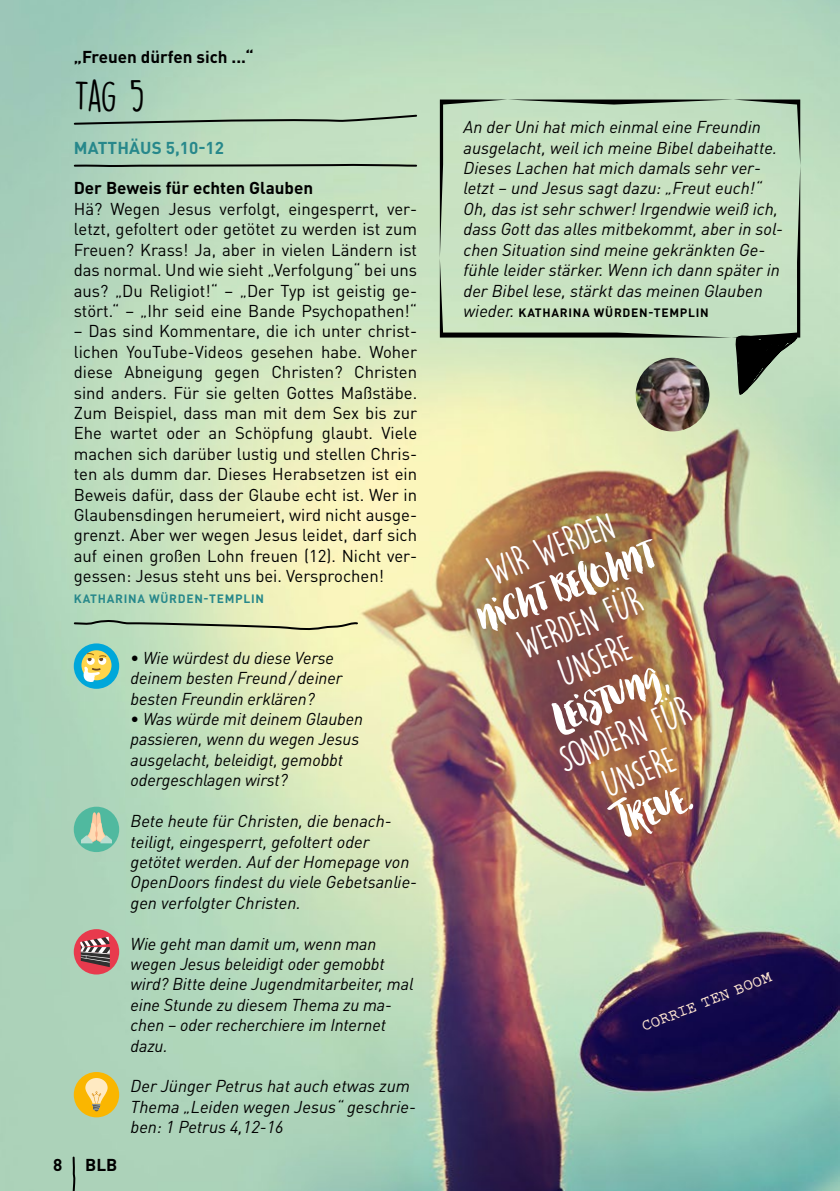
<style>
.page{position:relative;width:840px;height:1191px;background:#fff}
.page>*{position:absolute;margin:0;border:0;box-sizing:border-box;transform-origin:0 0}
.t1{font:46px "Lemon Squeeze";color:#fff}
.t2{font:39.6px "Lemon Yellow Sun";color:#000}
.t3{font:36px/40px "Lemon Yellow Sun";color:#fff;text-align:center}
.t4{font:italic 17px/20.4px "DINOT";color:#000}
.t5{font:17px/20.4px "DINOT";color:#000;text-align:justify}
.t6{font:700 17px "DINOT";color:#000}
.t7{font:700 17px "DINOT";letter-spacing:.01em;color:#27888b}
.t8{font:16px "Rough Typewriter";color:#fce4d0}
.t9{font:700 12px "DINOT";letter-spacing:.06em;color:#000}
.t10{font:700 12px "DINOT";letter-spacing:.06em;color:#27888b}
.s1{font-style:normal}
.s2{font-weight:400;font-style:italic;font-size:17px}
</style>
<div class="page">
<img style="left:0;top:0;width:840px;height:1191px">
<img style="left:443px;top:481px;width:282px;height:389px">
<svg style="left:73px;top:114px;width:345px;height:12px;background:#9ab69f"></svg>
<svg style="left:73px;top:163px;width:345px;height:5px;background:#718472"></svg>
<svg style="left:73px;top:618px;width:286px;height:14px;background:#b8c7a1"></svg>
<div style="left:74px;top:643px;width:45px;height:46px;background:#00a7da;border-radius:50%"></div>
<svg style="left:81px;top:650px;width:30px;height:30px"></svg>
<svg style="left:83px;top:652px;width:23px;height:30px"></svg>
<div style="left:74px;top:806px;width:45px;height:46px;background:#50b99f;border-radius:50%"></div>
<svg style="left:81px;top:812px;width:31px;height:31px"></svg>
<div style="left:74px;top:929px;width:45px;height:45px;background:#e83a4d;border-radius:50%"></div>
<svg style="left:80px;top:936px;width:30px;height:31px"></svg>
<div style="left:74px;top:1072px;width:45px;height:45px;background:#fab600;border-radius:50%"></div>
<svg style="left:85px;top:1078px;width:22px;height:33px"></svg>
<svg style="left:439px;top:99px;width:360px;height:238px;background:#c1dbbc"></svg>
<svg style="left:734px;top:334px;width:63px;height:63px;background:#617060"></svg>
<img style="left:635px;top:358px;width:74px;height:73px;border-radius:37px">
<svg style="left:71px;top:1155px;width:5px;height:36px"></svg>
<p class="t6" style="left:74px;top:46px;width:181px">„Freuen dürfen sich ...“</p>
<h2 class="t2" style="left:74px;top:72px;width:72px">Tag 5</h2>
<p class="t7" style="left:74px;top:136px;width:152px">MATTHÄUS 5,10-12</p>
<p class="t6" style="left:74px;top:177px;width:241px">Der Beweis für echten Glauben</p>
<p class="t5" style="left:74px;top:198px;width:344px">Hä? Wegen Jesus verfolgt, eingesperrt, ver&shy;letzt, gefoltert oder getötet zu werden ist zum Freuen? Krass! Ja, aber in vielen Ländern ist das normal. Und wie sieht „Verfolgung“ bei uns aus? „Du Religiot!“ – „Der Typ ist geistig ge&shy;stört.“ – „Ihr seid eine Bande Psychopathen!“</p>
<p class="t5" style="left:74px;top:321px;width:345px">– Das sind Kommentare, die ich unter christ&shy;lichen YouTube-Videos gesehen habe. Woher diese Abneigung gegen Christen? Christen sind anders. Für sie gelten Gottes Maßstäbe.<br>Zum Beispiel, dass man mit dem Sex bis zur Ehe wartet oder an Schöpfung glaubt. Viele machen sich darüber lustig und stellen Chris&shy;ten als dumm dar. Dieses Herabsetzen ist ein Beweis dafür, dass der Glaube echt ist. Wer in Glaubensdingen herumeiert, wird nicht ausge&shy;grenzt. Aber wer wegen Jesus leidet, darf sich auf einen großen Lohn freuen (12). Nicht ver&shy;gessen: Jesus steht uns bei. Versprochen!</p>
<p class="t10" style="left:74px;top:590px;width:191px">KATHARINA WÜRDEN-TEMPLIN</p>
<p class="t6" style="left:53px;top:1153px;width:11px">8</p>
<p class="t6" style="left:85px;top:1153px;width:34px">BLB</p>
<p class="t4" style="left:130px;top:647px;width:234px"><span class="s1">∙</span> Wie würdest du diese Verse deinem besten Freund / deiner besten Freundin erklären?<br><span class="s1">∙</span> Was würde mit deinem Glauben passieren, wenn du wegen Jesus ausgelacht, beleidigt, gemobbt odergeschlagen wirst?</p>
<p class="t4" style="left:130px;top:810px;width:288px">Bete heute für Christen, die benach&shy;teiligt, eingesperrt, gefoltert oder getötet werden. Auf der Homepage von OpenDoors findest du viele Gebetsanlie&shy;gen verfolgter Christen.</p>
<p class="t4" style="left:130px;top:933px;width:284px">Wie geht man damit um, wenn man wegen Jesus beleidigt oder gemobbt wird? Bitte deine Jugendmitarbeiter, mal eine Stunde zu diesem Thema zu ma&shy;chen – oder recherchiere im Internet dazu.</p>
<p class="t4" style="left:130px;top:1075px;width:287px">Der Jünger Petrus hat auch etwas zum<br>Thema „Leiden wegen Jesus“ geschrie&shy;ben: 1 Petrus 4,12-16</p>
<p class="t4" style="left:463px;top:117px;width:321px">An der Uni hat mich einmal eine Freundin ausgelacht, weil ich meine Bibel dabeihatte.<br>Dieses Lachen hat mich damals sehr ver&shy;letzt – und Jesus sagt dazu: „Freut euch!“ Oh, das ist sehr schwer! Irgendwie weiß ich, dass Gott das alles mitbekommt, aber in sol&shy;chen Situation sind meine gekränkten Ge&shy;fühle leider stärker. Wenn ich dann später in der Bibel lese, stärkt das meinen Glauben</p>
<p class="t9" style="left:463px;top:305px;width:246px"><span class="s2">wieder.</span> KATHARINA WÜRDEN-TEMPLIN</p>
<h3 class="t3" style="left:481px;top:553px;width:135px;rotate:-21deg">WIR WERDEN</h3>
<h1 class="t1" style="left:469px;top:597px;width:190px;rotate:-21deg">nicht belohnt</h1>
<h3 class="t3" style="left:512px;top:627px;width:133px;rotate:-21deg">WERDEN FÜR<br>UNSERE</h3>
<h1 class="t1" style="left:544px;top:697px;width:123px;rotate:-21deg">Leistung,</h1>
<h3 class="t3" style="left:551px;top:740px;width:142px;rotate:-21deg">SONDERN FÜR<br>UNSERE</h3>
<h1 class="t1" style="left:608px;top:801px;width:81px;rotate:-21deg">Treue.</h1>
<p class="t8" style="left:638px;top:1018px;width:140px;rotate:-22deg">CORRIE TEN BOOM</p>
</div>
